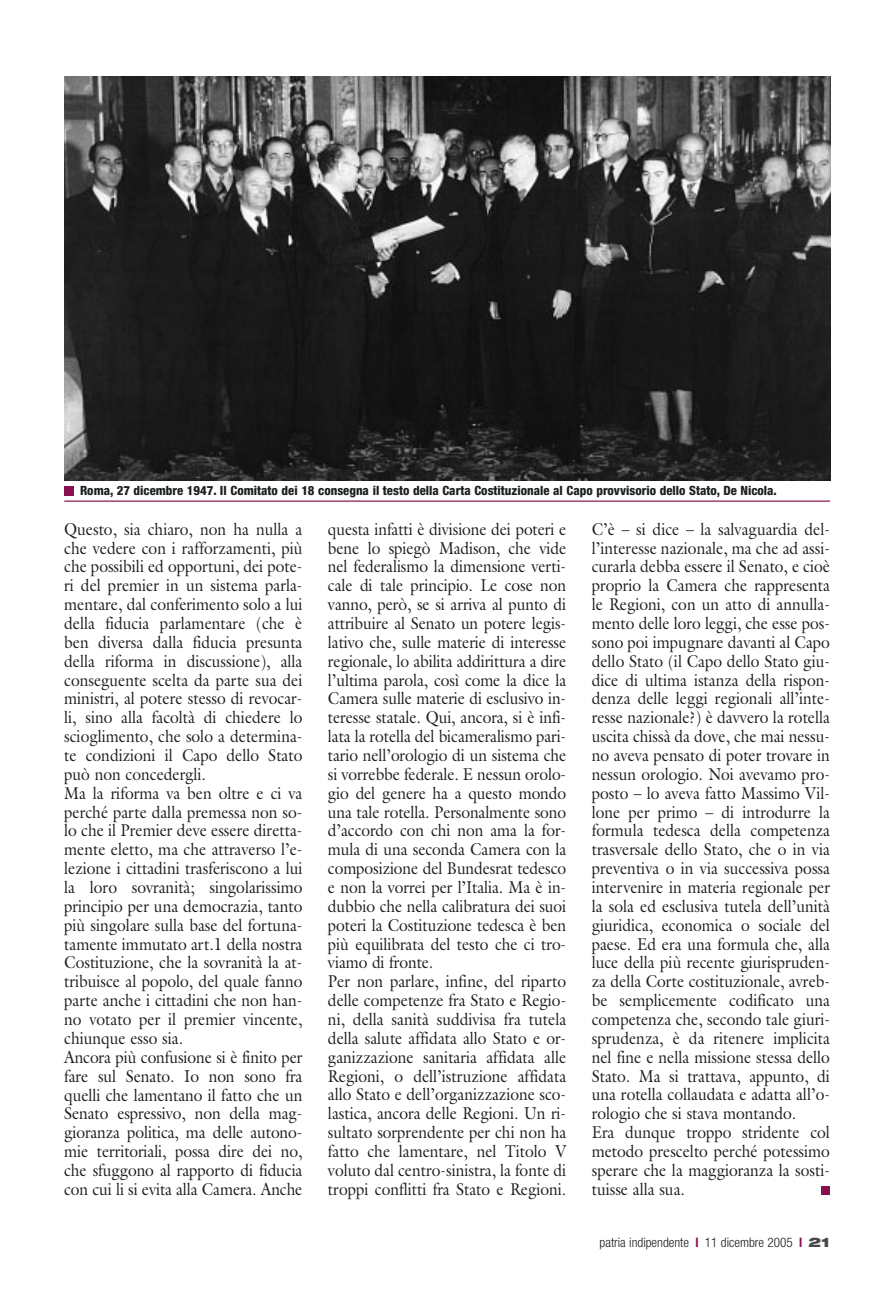
<style>
.page{position:relative;width:893px;height:1296px;background:#fff}
.page>*{position:absolute;margin:0;border:0;box-sizing:border-box;transform-origin:0 0}
.t1{font:17.25px/18.9px "Galliard";color:#1c1f20;scale:.9 1}
.t2{font:300 condensed 13.2px "Helvetica Neue";color:#1c1f20}
.t3{font:800 condensed 12.75px "Helvetica Neue";color:#1c1f20}
.s1{font-weight:700;color:#880f50}
.s2{font-weight:900;font-stretch:expanded;color:#47494a}
</style>
<div class="page">
<div style="left:821px;top:1186px;width:9px;height:9px;background:#880f50"></div>
<hr style="left:64px;top:501px;width:766px;height:1px;background:#880f50">
<div style="left:64px;top:486px;width:9px;height:9px;background:#880f50"></div>
<img style="left:64px;top:77px;width:766px;height:403px">
<p class="t3" style="left:80px;top:486px;width:698px">Roma, 27 dicembre 1947. Il Comitato dei 18 consegna il testo della Carta Costituzionale al Capo provvisorio dello Stato, De Nicola.</p>
<p class="t1" style="left:64px;top:521px;width:266px">Questo, sia chiaro, non ha nulla a che vedere con i rafforzamenti, più che possibili ed opportuni, dei pote&shy;ri del premier in un sistema parla&shy;mentare, dal conferimento solo a lui della fiducia parlamentare (che è ben diversa dalla fiducia presunta della riforma in discussione), alla conseguente scelta da parte sua dei ministri, al potere stesso di revocar&shy;li, sino alla facoltà di chiedere lo scioglimento, che solo a determina&shy;te condizioni il Capo dello Stato può non concedergli.<br>Ma la riforma va ben oltre e ci va perché parte dalla premessa non so&shy;lo che il Premier deve essere diretta&shy;mente eletto, ma che attraverso l’e&shy;lezione i cittadini trasferiscono a lui la loro sovranità; singolarissimo principio per una democrazia, tanto più singolare sulla base del fortuna&shy;tamente immutato art.1 della nostra Costituzione, che la sovranità la at&shy;tribuisce al popolo, del quale fanno parte anche i cittadini che non han&shy;no votato per il premier vincente, chiunque esso sia.<br>Ancora più confusione si è finito per fare sul Senato. Io non sono fra quelli che lamentano il fatto che un Senato espressivo, non della mag&shy;gioranza politica, ma delle autono&shy;mie territoriali, possa dire dei no, che sfuggono al rapporto di fiducia con cui li si evita alla Camera. Anche</p>
<p class="t1" style="left:328px;top:521px;width:266px">questa infatti è divisione dei poteri e bene lo spiegò Madison, che vide nel federalismo la dimensione verti&shy;cale di tale principio. Le cose non vanno, però, se si arriva al punto di attribuire al Senato un potere legis&shy;lativo che, sulle materie di interesse regionale, lo abilita addirittura a dire l’ultima parola, così come la dice la Camera sulle materie di esclusivo in&shy;teresse statale. Qui, ancora, si è infi&shy;lata la rotella del bicameralismo pari&shy;tario nell’orologio di un sistema che si vorrebbe federale. E nessun orolo&shy;gio del genere ha a questo mondo una tale rotella. Personalmente sono d’accordo con chi non ama la for&shy;mula di una seconda Camera con la composizione del Bundesrat tedesco e non la vorrei per l’Italia. Ma è in&shy;dubbio che nella calibratura dei suoi poteri la Costituzione tedesca è ben più equilibrata del testo che ci tro&shy;viamo di fronte.<br>Per non parlare, infine, del riparto delle competenze fra Stato e Regio&shy;ni, della sanità suddivisa fra tutela della salute affidata allo Stato e or&shy;ganizzazione sanitaria affidata alle Regioni, o dell’istruzione affidata allo Stato e dell’organizzazione sco&shy;lastica, ancora delle Regioni. Un ri&shy;sultato sorprendente per chi non ha fatto che lamentare, nel Titolo V voluto dal centro-sinistra, la fonte di troppi conflitti fra Stato e Regioni.</p>
<p class="t1" style="left:591px;top:521px;width:266px">C’è – si dice – la salvaguardia del&shy;l’interesse nazionale, ma che ad assi&shy;curarla debba essere il Senato, e cioè proprio la Camera che rappresenta le Regioni, con un atto di annulla&shy;mento delle loro leggi, che esse pos&shy;sono poi impugnare davanti al Capo dello Stato (il Capo dello Stato giu&shy;dice di ultima istanza della rispon&shy;denza delle leggi regionali all’inte&shy;resse nazionale?) è davvero la rotella uscita chissà da dove, che mai nessu&shy;no aveva pensato di poter trovare in nessun orologio. Noi avevamo pro&shy;posto – lo aveva fatto Massimo Vil&shy;lone per primo – di introdurre la formula tedesca della competenza trasversale dello Stato, che o in via preventiva o in via successiva possa intervenire in materia regionale per la sola ed esclusiva tutela dell’unità giuridica, economica o sociale del paese. Ed era una formula che, alla luce della più recente giurispruden&shy;za della Corte costituzionale, avreb&shy;be semplicemente codificato una competenza che, secondo tale giuri&shy;sprudenza, è da ritenere implicita nel fine e nella missione stessa dello Stato. Ma si trattava, appunto, di una rotella collaudata e adatta all’o&shy;rologio che si stava montando.<br>Era dunque troppo stridente col metodo prescelto perché potessimo sperare che la maggioranza la sosti&shy;tuisse alla sua.</p>
<p class="t2" style="left:599px;top:1238px;width:232px">patria indipendente <span class="s1">l</span> 11 dicembre 2005 <span class="s1">l</span> <span class="s2">21</span></p>
</div>
